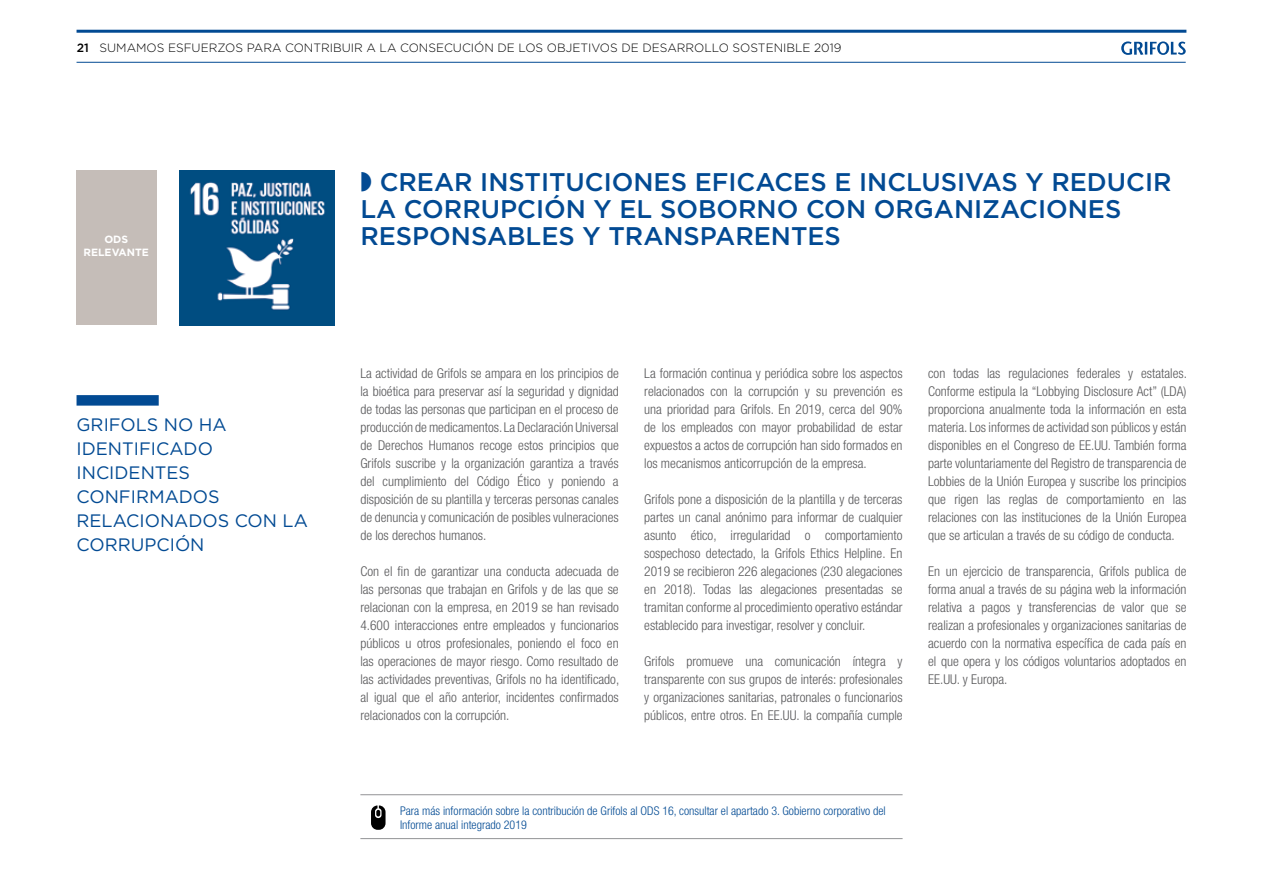
<style>
.page{position:relative;width:1263px;height:893px;background:#fff}
.page>*{position:absolute;margin:0;border:0;box-sizing:border-box;transform-origin:0 0}
.t1{font:500 25.5px/27px "Gotham";color:#024a93}
.t2{font:18px/24px "Gotham";color:#024a93}
.t3{font:300 condensed 13.5px/18px "Helvetica Neue LT Pro";color:#58585a;text-align:justify}
.t4{font:300 condensed 12px/14.4px "Helvetica Neue LT Pro";color:#024a93}
.t5{font:300 12px "Gotham";color:#000}
.t6{font:700 10.5px/12.6px "Gotham";color:#fff;text-align:center}
.s1{font-weight:500}
</style>
<div class="page">
<hr style="left:77px;top:62px;width:1109px;height:1px;background:#024a93">
<svg style="left:1121px;top:41px;width:65px;height:14px"></svg>
<hr style="left:77px;top:30px;width:1109px;height:3px;background:#024a93">
<img style="left:179px;top:170px;width:156px;height:156px">
<hr style="left:360px;top:794px;width:542px;height:1px;background:#929395">
<hr style="left:360px;top:838px;width:542px;height:1px;background:#929395">
<svg style="left:371px;top:805px;width:14px;height:25px"></svg>
<div style="left:77px;top:395px;width:82px;height:11px;background:#024a93"></div>
<div style="left:77px;top:170px;width:80px;height:155px;background:#c5bdb8"></div>
<p class="t5" style="left:77px;top:40px;width:766px"><span class="s1">21</span> SUMAMOS ESFUERZOS PARA CONTRIBUIR A LA CONSECUCIÓN DE LOS OBJETIVOS DE DESARROLLO SOSTENIBLE 2019</p>
<p class="t6" style="left:84px;top:233px;width:67px">ODS<br>RELEVANTE</p>
<h2 class="t2" style="left:77px;top:412px;width:233px">GRIFOLS NO HA<br>IDENTIFICADO<br>INCIDENTES<br>CONFIRMADOS<br>RELACIONADOS CON LA<br>CORRUPCIÓN</h2>
<h1 class="t1" style="left:360px;top:168px;width:813px;text-indent:19px">CREAR INSTITUCIONES EFICACES E INCLUSIVAS Y REDUCIR<br>LA CORRUPCIÓN Y EL SOBORNO CON ORGANIZACIONES<br>RESPONSABLES Y TRANSPARENTES</h1>
<p class="t3" style="left:360px;top:364px;width:260px">La actividad de Grifols se ampara en los principios de la bioética para preservar así la seguridad y dignidad de todas las personas que participan en el proceso de producción de medicamentos. La Declaración Universal de Derechos Humanos recoge estos principios que Grifols suscribe y la organización garantiza a través del cumplimiento del Código Ético y poniendo a disposición de su plantilla y terceras personas canales de denuncia y comunicación de posibles vulneraciones de los derechos humanos.</p>
<p class="t3" style="left:360px;top:562px;width:260px">Con el fin de garantizar una conducta adecuada de las personas que trabajan en Grifols y de las que se relacionan con la empresa, en 2019 se han revisado 4.600 interacciones entre empleados y funcionarios públicos u otros profesionales, poniendo el foco en las operaciones de mayor riesgo. Como resultado de las actividades preventivas, Grifols no ha identificado, al igual que el año anterior, incidentes confirmados relacionados con la corrupción.</p>
<p class="t3" style="left:644px;top:364px;width:260px">La formación continua y periódica sobre los aspectos relacionados con la corrupción y su prevención es una prioridad para Grifols. En 2019, cerca del 90% de los empleados con mayor probabilidad de estar expuestos a actos de corrupción han sido formados en los mecanismos anticorrupción de la empresa.</p>
<p class="t3" style="left:644px;top:490px;width:260px">Grifols pone a disposición de la plantilla y de terceras partes un canal anónimo para informar de cualquier asunto ético, irregularidad o comportamiento sospechoso detectado, la Grifols Ethics Helpline. En 2019 se recibieron 226 alegaciones (230 alegaciones en 2018). Todas las alegaciones presentadas se tramitan conforme al procedimiento operativo estándar establecido para investigar, resolver y concluir.</p>
<p class="t3" style="left:644px;top:652px;width:260px">Grifols promueve una comunicación íntegra y transparente con sus grupos de interés: profesionales y organizaciones sanitarias, patronales o funcionarios públicos, entre otros. En EE.UU. la compañía cumple</p>
<p class="t3" style="left:928px;top:364px;width:260px">con todas las regulaciones federales y estatales.<br>Conforme estipula la “Lobbying Disclosure Act” (LDA) proporciona anualmente toda la información en esta materia. Los informes de actividad son públicos y están disponibles en el Congreso de EE.UU. También forma parte voluntariamente del Registro de transparencia de Lobbies de la Unión Europea y suscribe los principios que rigen las reglas de comportamiento en las relaciones con las instituciones de la Unión Europea que se articulan a través de su código de conducta.</p>
<p class="t3" style="left:928px;top:562px;width:260px">En un ejercicio de transparencia, Grifols publica de forma anual a través de su página web la información relativa a pagos y transferencias de valor que se realizan a profesionales y organizaciones sanitarias de acuerdo con la normativa específica de cada país en el que opera y los códigos voluntarios adoptados en EE.UU. y Europa.</p>
<p class="t4" style="left:400px;top:803px;width:487px">Para más información sobre la contribución de Grifols al ODS 16, consultar el apartado 3. Gobierno corporativo del<br>Informe anual integrado 2019</p>
</div>
